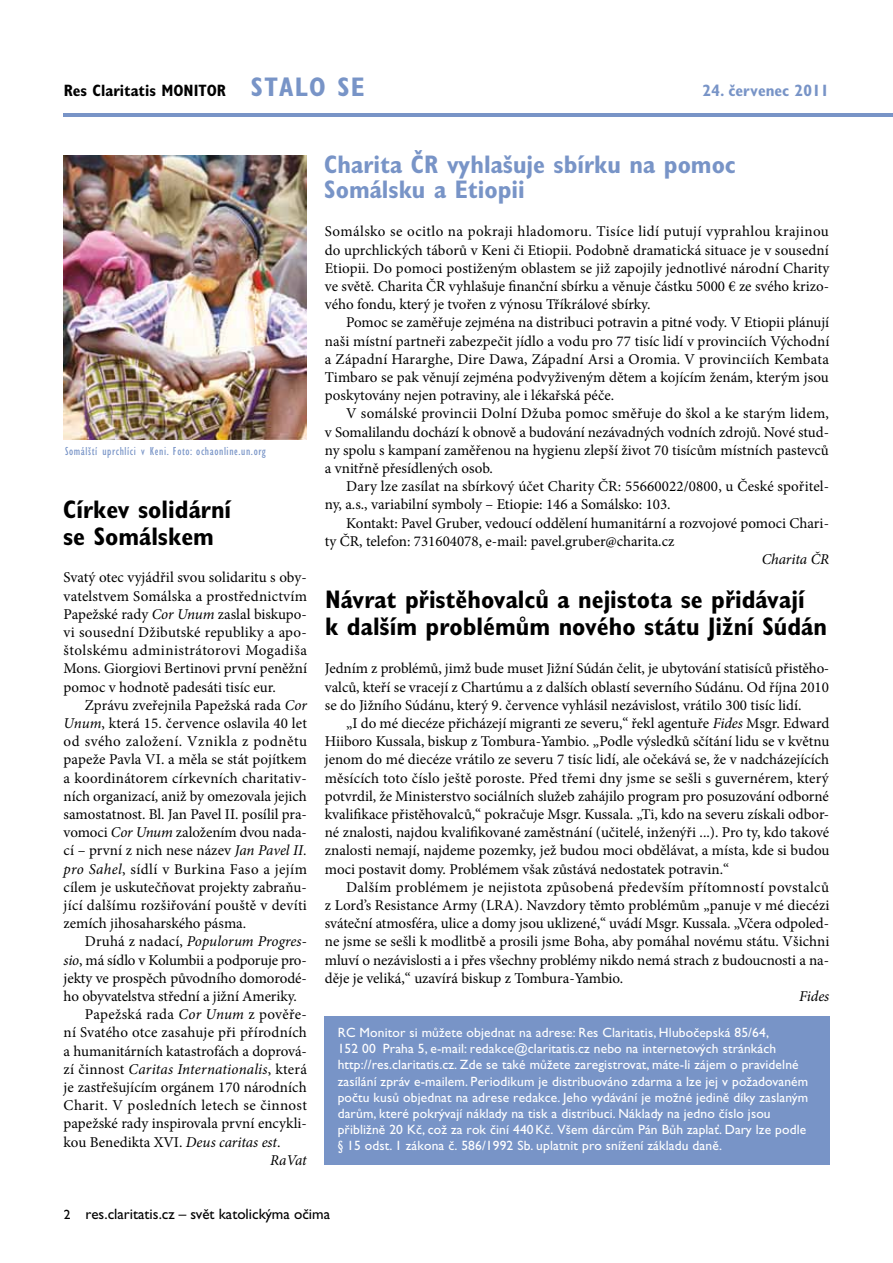
<style>
.page{position:relative;width:893px;height:1263px;background:#fff}
.page>*{position:absolute;margin:0;border:0;box-sizing:border-box;transform-origin:0 0}
.t1{font:700 condensed 25.5px/27px "Gill Sans Std";color:#000}
.t2{font:700 condensed 25.5px/25.5px "Gill Sans Std";color:#7894c7}
.t3{font:700 condensed 16.5px "Gill Sans Std";color:#000}
.t4{font:700 condensed 16.5px "Gill Sans Std";color:#7894c7}
.t5{font:15px/18.1px "Minion Pro";color:#000;text-align:justify}
.t6{font:italic 15px "Minion Pro";color:#000}
.t7{font:15px "Minion Pro";letter-spacing:.025em;color:#000}
.t8{font:15px "Gill Sans Std";color:#000}
.t9{font:13.5px/16.2px "Gill Sans Std";letter-spacing:.01em;color:#fff}
.t10{font:condensed 12px "Gill Sans Std";letter-spacing:.05em;color:#7894c7}
.s1{font-size:27px;color:#7894c7}
.s2{font-style:italic}
.s3{font-style:normal}
.s4{font-size:13.5px}
</style>
<div class="page">
<hr style="left:64px;top:113px;width:829px;height:4px;background:#7894c7">
<div style="left:325px;top:1016px;width:505px;height:149px;background:#7894c7"></div>
<img style="left:64px;top:156px;width:243px;height:283px">
<p class="t3" style="left:64px;top:81px;width:302px">Res Claritatis MONITOR <span class="s1">sta lo se</span></p>
<p class="t4" style="left:703px;top:81px;width:128px">24. červenec 2011</p>
<p class="t10" style="left:65px;top:444px;width:202px">Somálští uprchlíci v Keni. Foto: ochaonline.un.org</p>
<h1 class="t1" style="left:63px;top:495px;width:170px">Církev solidární se Somálskem</h1>
<p class="t5" style="left:64px;top:569px;width:245px">Svatý otec vyjádřil svou solidaritu s oby&shy;vatelstvem Somálska a prostřednictvím Papežské rady <span class="s2">Cor Unum</span> zaslal biskupo&shy;vi sousední Džibutské republiky a apo&shy;štolskému administrátorovi Mogadiša Mons. Giorgiovi Bertinovi první peněžní pomoc v hodnotě padesáti tisíc eur.</p>
<p class="t5" style="left:64px;top:696px;width:245px;text-indent:21px">Zprávu zveřejnila Papežská rada <span class="s2">Cor Unum</span>, která 15. července oslavila 40 let od svého založení. Vznikla z podnětu papeže Pavla VI. a měla se stát pojítkem a koordinátorem církevních charitativ&shy;ních organizací, aniž by omezovala jejich samostatnost. Bl. Jan Pavel II. posílil pra&shy;vomoci <span class="s2">Cor Unum</span> založením dvou nada&shy;cí – první z nich nese název <span class="s2">Jan Pavel II. pro Sahel</span>, sídlí v Burkina Faso a jejím cílem je uskutečňovat projekty zabraňu&shy;jící dalšímu rozšiřování pouště v devíti zemích jihosaharského pásma.</p>
<p class="t6" style="left:85px;top:931px;width:224px"><span class="s3">Druhá z nadací,</span> Populorum Progres-</p>
<p class="t5" style="left:64px;top:951px;width:245px"><span class="s2">sio</span>, má sídlo v Kolumbii a podporuje pro-</p>
<p class="t5" style="left:64px;top:969px;width:245px">jekty ve prospěch původního domorodé-</p>
<p class="t5" style="left:64px;top:987px;width:235px">ho obyvatelstva střední a jižní Ameriky.</p>
<p class="t7" style="left:85px;top:1004px;width:224px">Papežská rada <span class="s2">Cor Unum</span> z pověře-</p>
<p class="t5" style="left:64px;top:1023px;width:245px">ní Svatého otce zasahuje při přírodních</p>
<p class="t5" style="left:64px;top:1042px;width:245px">a humanitárních katastrofách a doprová-</p>
<p class="t6" style="left:64px;top:1059px;width:245px"><span class="s3">zí činnost</span> Caritas Internationalis<span class="s3">, která</span></p>
<p class="t5" style="left:64px;top:1078px;width:245px">je zastřešujícím orgánem 170 národních</p>
<p class="t7" style="left:64px;top:1095px;width:245px">Charit. V posledních letech se činnost</p>
<p class="t5" style="left:64px;top:1114px;width:245px">papežské rady inspirovala první encykli-</p>
<p class="t5" style="left:64px;top:1133px;width:218px">kou Benedikta XVI. <span class="s2">Deus caritas est</span>.</p>
<p class="t6" style="left:270px;top:1150px;width:38px">RaVat</p>
<h1 class="t2" style="left:324px;top:151px;width:413px">Charita ČR vyhlašuje sbírku na pomoc<br>Somálsku a Etiopii</h1>
<p class="t5" style="left:325px;top:223px;width:506px">Somálsko se ocitlo na pokraji hladomoru. Tisíce lidí putují vyprahlou krajinou do uprchlických táborů v Keni či Etiopii. Podobně dramatická situace je v sousední Etiopii. Do pomoci postiženým oblastem se již zapojily jednotlivé národní Charity ve světě. Charita ČR vyhlašuje finanční sbírku a věnuje částku 5000 € ze svého krizo&shy;vého fondu, který je tvořen z výnosu Tříkrálové sbírky.</p>
<p class="t5" style="left:325px;top:314px;width:506px;text-indent:21px">Pomoc se zaměřuje zejména na distribuci potravin a pitné vody. V Etiopii plánují naši místní partneři zabezpečit jídlo a vodu pro 77 tisíc lidí v provinciích Východní a Západní Hararghe, Dire Dawa, Západní Arsi a Oromia. V provinciích Kembata Timbaro se pak věnují zejména podvyživeným dětem a kojícím ženám, kterým jsou poskytovány nejen potraviny, ale i lékařská péče.</p>
<p class="t5" style="left:325px;top:405px;width:506px;text-indent:21px">V somálské provincii Dolní Džuba pomoc směřuje do škol a ke starým lidem, v Somalilandu dochází k obnově a budování nezávadných vodních zdrojů. Nové stud&shy;ny spolu s kampaní zaměřenou na hygienu zlepší život 70 tisícům místních pastevců a vnitřně přesídlených osob.</p>
<p class="t5" style="left:325px;top:477px;width:506px;text-indent:21px">Dary lze zasílat na sbírkový účet Charity ČR: 55660022/0800, u České spořitel&shy;ny, a.s., variabilní symboly – Etiopie: 146 a Somálsko: 103.</p>
<p class="t5" style="left:325px;top:514px;width:506px;text-indent:21px">Kontakt: Pavel Gruber, vedoucí oddělení humanitární a rozvojové pomoci Chari&shy;ty ČR, telefon: 731604078, e-mail: pavel.gruber@charita.cz</p>
<p class="t6" style="left:762px;top:549px;width:69px">Charita ČR</p>
<h1 class="t1" style="left:325px;top:586px;width:503px">Návrat přistěhovalců a nejistota se přidávají<br>k dalším problémům nového státu Jižní Súdán</h1>
<p class="t5" style="left:325px;top:660px;width:506px">Jedním z problémů, jimž bude muset Jižní Súdán čelit, je ubytování statisíců přistěho&shy;valců, kteří se vracejí z Chartúmu a z dalších oblastí severního Súdánu. Od října 2010 se do Jižního Súdánu, který 9. července vyhlásil nezávislost, vrátilo 300 tisíc lidí.</p>
<p class="t5" style="left:325px;top:714px;width:506px;text-indent:21px">„I do mé diecéze přicházejí migranti ze severu,“ řekl agentuře <span class="s2">Fides</span> Msgr. Edward Hiiboro Kussala, biskup z Tombura-Yambio. „Podle výsledků sčítání lidu se v květnu jenom do mé diecéze vrátilo ze severu 7 tisíc lidí, ale očekává se, že v nadcházejících měsících toto číslo ještě poroste. Před třemi dny jsme se sešli s guvernérem, který potvrdil, že Ministerstvo sociálních služeb zahájilo program pro posuzování odborné kvalifikace přistěhovalců,“ pokračuje Msgr. Kussala. „Ti, kdo na severu získali odbor&shy;né znalosti, najdou kvalifikované zaměstnání (učitelé, inženýři ...). Pro ty, kdo takové znalosti nemají, najdeme pozemky, jež budou moci obdělávat, a místa, kde si budou moci postavit domy. Problémem však zůstává nedostatek potravin.“</p>
<p class="t5" style="left:325px;top:878px;width:506px;text-indent:21px">Dalším problémem je nejistota způsobená především přítomností povstalců z Lord’s Resistance Army (LRA). Navzdory těmto problémům „panuje v mé diecézi sváteční atmosféra, ulice a domy jsou uklizené,“ uvádí Msgr. Kussala. „Včera odpoled&shy;ne jsme se sešli k modlitbě a prosili jsme Boha, aby pomáhal novému státu. Všichni mluví o nezávislosti a i přes všechny problémy nikdo nemá strach z budoucnosti a na&shy;děje je veliká,“ uzavírá biskup z Tombura-Yambio.</p>
<p class="t6" style="left:799px;top:986px;width:32px">Fides</p>
<p class="t9" style="left:338px;top:1024px;width:472px">RC Monitor si můžete objednat na adrese: Res Claritatis, Hlubočepská 85/64,<br>152 00 Praha 5, e-mail: redakce@claritatis.cz nebo na internetových stránkách http://res.claritatis.cz. Zde se také můžete zaregistrovat, máte-li zájem o pravidelné zasílání zpráv e-mailem. Periodikum je distribuováno zdarma a lze jej v požadovaném počtu kusů objednat na adrese redakce. Jeho vydávání je možné jedině díky zaslaným darům, které pokrývají náklady na tisk a distribuci. Náklady na jedno číslo jsou přibližně 20 Kč, což za rok činí 440Kč. Všem dárcům Pán Bůh zaplať. Dary lze podle § 15 odst. 1 zákona č. 586/1992 Sb. uplatnit pro snížení základu daně.</p>
<p class="t8" style="left:64px;top:1206px;width:268px"><span class="s4">2</span> res.claritatis.cz – svět katolickýma očima</p>
</div>
